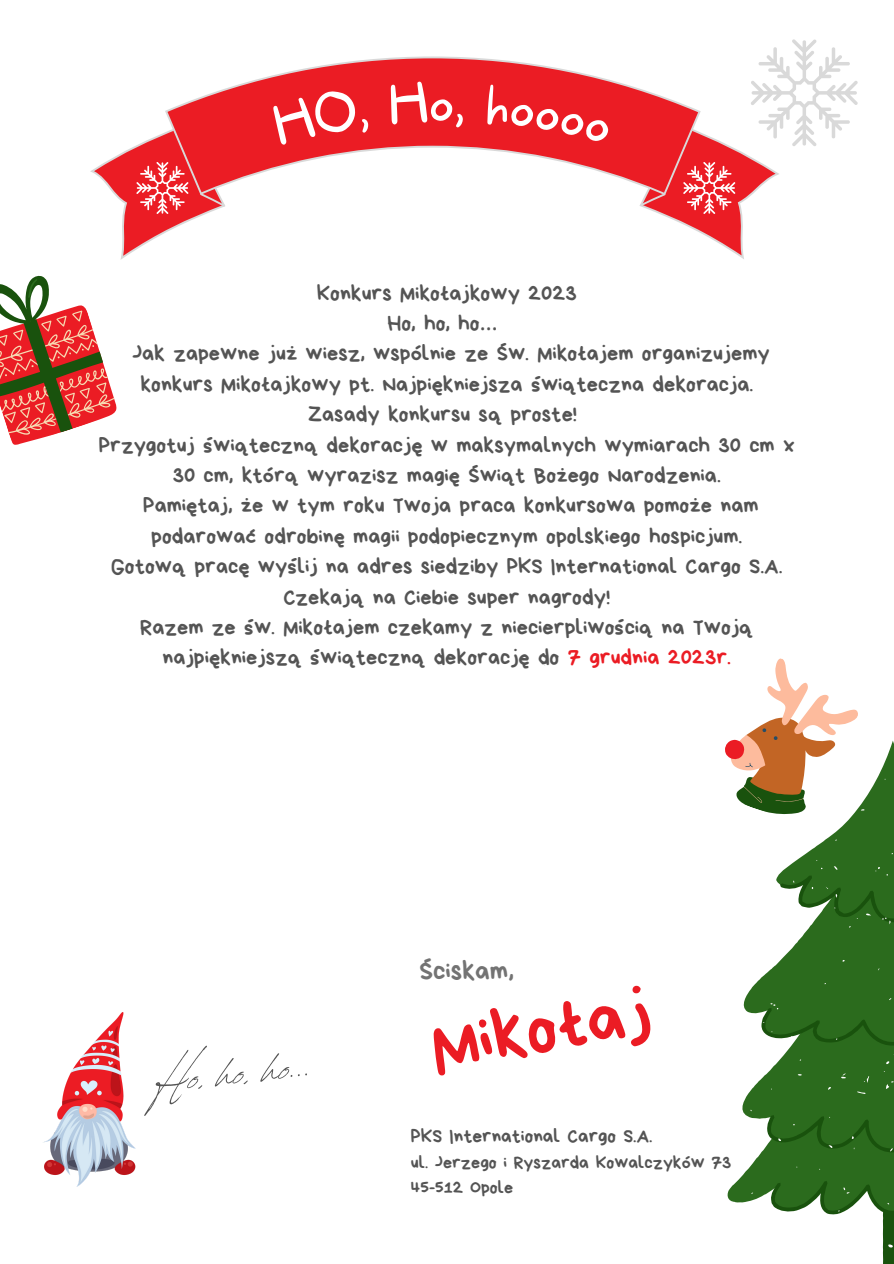
<style>
.page{position:relative;width:894px;height:1264px;background:#fff}
.page>*{position:absolute;margin:0;border:0;box-sizing:border-box;transform-origin:0 0}
.t1{font:70.65px "Bryndan Write";color:#eb1c24}
.t2{font:60.15px "Revive 80 Signature";color:#545454}
.t3{font:100 52.05px "More Sugar";color:#fff}
.t4{font:27px "Bryndan Write";color:#737373}
.t5{font:22.2px/30.3px "Bryndan Write";color:#545454;text-align:center}
.t6{font:19.5px "Bryndan Write";color:#545454}
.t7{font:18px "Bryndan Write";color:#545454}
.s1{font-family:"Noto Sans Gurmukhi"}
.s2{color:#eb1c24}
</style>
<div class="page">
<svg style="left:165px;top:56px;width:474px;height:129px;fill:#eb1c24"></svg>
<svg style="left:727px;top:741px;width:166px;height:462px"></svg>
<svg style="left:750px;top:761px;width:143px;height:486px;fill:#2b6b1d"></svg>
<svg style="left:725px;top:658px;width:142px;height:166px"></svg>
<svg style="left:639px;top:39px;width:218px;height:220px"></svg>
<img style="left:43px;top:1012px;width:93px;height:174px">
<svg style="left:0;top:125px;width:225px;height:320px"></svg>
<div style="left:271px;top:87px;width:98px;height:58px;background:#eb1c24"></div>
<div style="left:389px;top:80px;width:38px;height:45px;background:#eb1c24"></div>
<svg style="left:455px;top:114px;width:8px;height:14px"></svg>
<div style="left:486px;top:84px;width:124px;height:60px;background:#eb1c24"></div>
<p class="t3" style="left:428px;top:73px;width:27px">o</p>
<p class="t5" style="left:316px;top:278px;width:261px">Konkurs Mikołajkowy 2023</p>
<p class="t5" style="left:387px;top:308px;width:112px">Ho, ho, ho<span class="s1">…</span></p>
<p class="t5" style="left:132px;top:338px;width:639px">Jak zapewne już wiesz, wspólnie ze Św. Mikołajem organizujemy konkurs Mikołajkowy pt. Najpiękniejsza świąteczna dekoracja.</p>
<p class="t5" style="left:308px;top:399px;width:270px">Zasady konkursu są proste!</p>
<p class="t5" style="left:99px;top:430px;width:697px">Przygotuj świąteczną dekorację w maksymalnych wymiarach 30 cm x<br>30 cm, którą wyrazisz magię Świąt Bożego Narodzenia.</p>
<p class="t5" style="left:143px;top:490px;width:616px">Pamiętaj, że w tym roku Twoja praca konkursowa pomoże nam podarować odrobinę magii podopiecznym opolskiego hospicjum.</p>
<p class="t5" style="left:111px;top:551px;width:672px">Gotową pracę wyślij na adres siedziby PKS International Cargo S.A.<br>Czekają na Ciebie super nagrody!</p>
<p class="t5" style="left:140px;top:612px;width:614px">Razem ze św. Mikołajem czekamy z niecierpliwością na Twoją najpiękniejszą świąteczną dekorację do <span class="s2">7 grudnia 2023r.</span></p>
<p class="t2" style="left:150px;top:1035px;width:158px;rotate:-6deg">Ho, ho, ho...</p>
<p class="t4" style="left:419px;top:957px;width:96px">Ściskam,</p>
<p class="t1" style="left:425px;top:1013px;width:223px;rotate:-10deg">Mikołaj</p>
<p class="t6" style="left:411px;top:1126px;width:243px">PKS International Cargo S.A.</p>
<p class="t7" style="left:411px;top:1153px;width:322px">ul. Jerzego i Ryszarda Kowalczyków 73</p>
<p class="t7" style="left:411px;top:1178px;width:104px">45-512 Opole</p>
</div>
